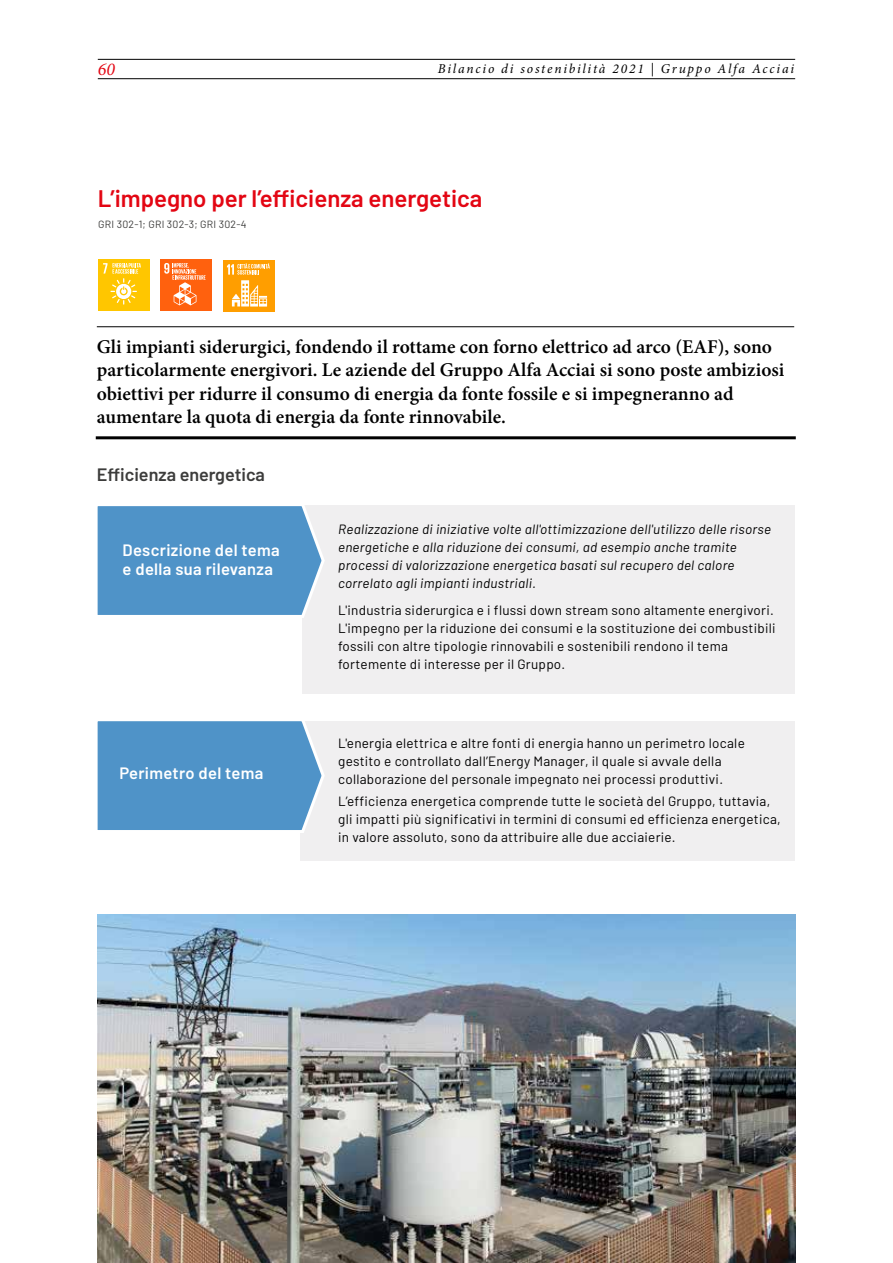
<style>
.page{position:relative;width:893px;height:1263px;background:#fff}
.page>*{position:absolute;margin:0;border:0;box-sizing:border-box;transform-origin:0 0}
.t1{font:600 24px "Barlow";color:#e30613}
.t2{font:600 19.5px/23.4px "Minion Pro";color:#000}
.t3{font:600 18px "Barlow";color:#3c3c3b}
.t4{font:italic 18px "Minion Pro";color:#e30613}
.t5{font:600 16.5px/19.8px "Barlow";letter-spacing:.02em;color:#fff}
.t6{font:13.5px/18px "Barlow";letter-spacing:.02em;color:#000}
.t7{font:italic 13.5px/18px "Barlow";letter-spacing:.02em;color:#000}
.t8{font:italic 13.5px "Minion Pro";letter-spacing:.13em;color:#000}
.t9{font:10.5px "Barlow";letter-spacing:.02em;color:#3c3c3b}
</style>
<div class="page">
<hr style="left:98px;top:78px;width:697px;height:1px;background:#000">
<hr style="left:98px;top:59px;width:697px;height:1px;background:#000">
<hr style="left:97px;top:326px;width:697px;height:1px;background:#000">
<hr style="left:96px;top:436px;width:700px;height:3px;background:#000">
<div style="left:303px;top:506px;width:491px;height:188px;background:#f0eff0"></div>
<div style="left:300px;top:721px;width:494px;height:140px;background:#f0eff0"></div>
<svg style="left:97px;top:505px;width:229px;height:114px;background:#619dcd"></svg>
<svg style="left:97px;top:721px;width:227px;height:112px;background:#5d9bcb"></svg>
<img style="left:98px;top:914px;width:697px;height:349px">
<div style="left:98px;top:259px;width:52px;height:52px;background:#ffc600"></div>
<svg style="left:103px;top:263px;width:38px;height:42px"></svg>
<div style="left:160px;top:259px;width:52px;height:52px;background:#ff610e"></div>
<svg style="left:164px;top:263px;width:42px;height:42px"></svg>
<div style="left:223px;top:260px;width:52px;height:52px;background:#ff9e00"></div>
<svg style="left:227px;top:263px;width:43px;height:44px"></svg>
<h3 class="t4" style="left:98px;top:57px;width:19px">60</h3>
<p class="t8" style="left:438px;top:59px;width:358px">Bilancio di sostenibilità 2021 | Gruppo Alfa Acciai</p>
<h1 class="t1" style="left:98px;top:181px;width:386px">L’impegno per l’efficienza energetica</h1>
<p class="t9" style="left:98px;top:217px;width:150px">GRI 302-1; GRI 302-3; GRI 302-4</p>
<p class="t2" style="left:97px;top:335px;width:689px">Gli impianti siderurgici, fondendo il rottame con forno elettrico ad arco (EAF), sono particolarmente energivori. Le aziende del Gruppo Alfa Acciai si sono poste ambiziosi obiettivi per ridurre il consumo di energia da fonte fossile e si impegneranno ad aumentare la quota di energia da fonte rinnovabile.</p>
<h3 class="t3" style="left:97px;top:462px;width:170px">Efficienza energetica</h3>
<p class="t5" style="left:123px;top:539px;width:159px">Descrizione del tema e della sua rilevanza</p>
<p class="t5" style="left:119px;top:762px;width:146px">Perimetro del tema</p>
<p class="t7" style="left:338px;top:520px;width:434px">Realizzazione di iniziative volte all'ottimizzazione dell'utilizzo delle risorse energetiche e alla riduzione dei consumi, ad esempio anche tramite processi di valorizzazione energetica basati sul recupero del calore correlato agli impianti industriali.</p>
<p class="t6" style="left:338px;top:601px;width:439px">L'industria siderurgica e i flussi down stream sono altamente energivori.<br>L'impegno per la riduzione dei consumi e la sostituzione dei combustibili fossili con altre tipologie rinnovabili e sostenibili rendono il tema fortemente di interesse per il Gruppo.</p>
<p class="t6" style="left:338px;top:733px;width:408px">L'energia elettrica e altre fonti di energia hanno un perimetro locale gestito e controllato dall’Energy Manager, il quale si avvale della collaborazione del personale impegnato nei processi produttivi.</p>
<p class="t6" style="left:338px;top:792px;width:444px">L’efficienza energetica comprende tutte le società del Gruppo, tuttavia, gli impatti più significativi in termini di consumi ed efficienza energetica, in valore assoluto, sono da attribuire alle due acciaierie.</p>
</div>
